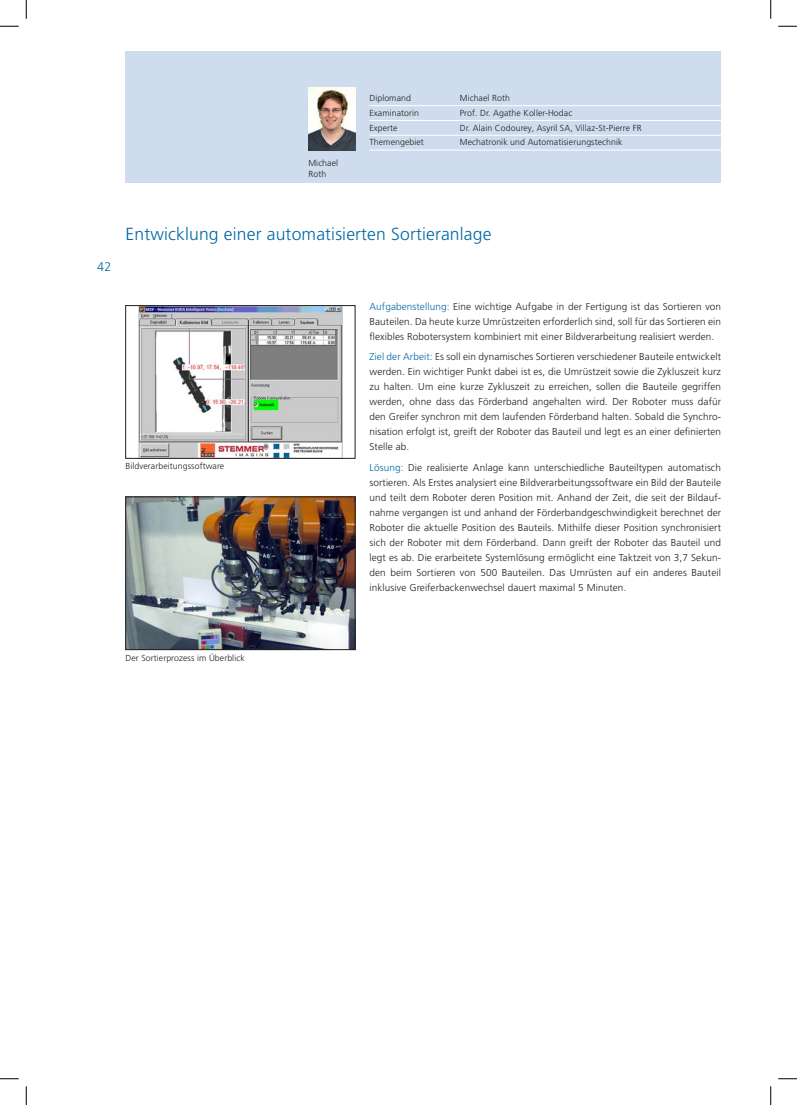
<style>
.page{position:relative;width:797px;height:1105px;background:#fff}
.page>*{position:absolute;margin:0;border:0;box-sizing:border-box;transform-origin:0 0}
.t1{font:300 17.5px "Frutiger LT Pro";letter-spacing:.01em;color:#0068a5}
.t2{font:300 12.5px "Frutiger LT Pro";color:#0068a5}
.t3{font:300 10px/15px "Frutiger LT Pro";letter-spacing:.01em;color:#231f20;text-align:justify}
.t4{font:300 8.75px/11.2px "Frutiger LT Pro";letter-spacing:.01em;color:#231f20}
.s1{color:#0068a5}
</style>
<div class="page">
<div style="left:125px;top:51px;width:596px;height:131px;background:#cedced"></div>
<img style="left:138px;top:307px;width:204px;height:149px">
<div style="left:125px;top:305px;width:230px;height:153px;border:1px solid #231f20"></div>
<img style="left:127px;top:499px;width:226px;height:149px">
<div style="left:125px;top:497px;width:230px;height:153px;border:1px solid #231f20"></div>
<hr style="left:369px;top:105px;width:352px;height:1px;background:#fff">
<hr style="left:369px;top:120px;width:352px;height:1px;background:#fff">
<hr style="left:369px;top:135px;width:352px;height:1px;background:#fff">
<hr style="left:369px;top:150px;width:352px;height:1px;background:#fff">
<img style="left:308px;top:88px;width:47px;height:62px">
<svg style="left:0;top:25px;width:19px;height:2px"></svg>
<svg style="left:778px;top:25px;width:19px;height:2px"></svg>
<svg style="left:0;top:1078px;width:19px;height:1px"></svg>
<svg style="left:778px;top:1078px;width:19px;height:1px"></svg>
<svg style="left:25px;top:0;width:2px;height:19px"></svg>
<svg style="left:25px;top:1086px;width:2px;height:19px"></svg>
<svg style="left:770px;top:0;width:1px;height:19px"></svg>
<svg style="left:770px;top:1086px;width:1px;height:19px"></svg>
<p class="t4" style="left:308px;top:157px;width:31px">Michael<br>Roth</p>
<p class="t4" style="left:369px;top:92px;width:43px">Diplomand</p>
<p class="t4" style="left:460px;top:92px;width:52px">Michael Roth</p>
<p class="t4" style="left:369px;top:107px;width:51px">Examinatorin</p>
<p class="t4" style="left:460px;top:107px;width:114px">Prof. Dr. Agathe Koller-Hodac</p>
<p class="t4" style="left:369px;top:122px;width:30px">Experte</p>
<p class="t4" style="left:460px;top:122px;width:183px">Dr. Alain Codourey, Asyril SA, Villaz-St-Pierre FR</p>
<p class="t4" style="left:369px;top:137px;width:56px">Themengebiet</p>
<p class="t4" style="left:460px;top:137px;width:164px">Mechatronik und Automatisierungstechnik</p>
<p class="t2" style="left:97px;top:259px;width:16px">42</p>
<h1 class="t1" style="left:125px;top:224px;width:367px">Entwicklung einer automatisierten Sortieranlage</h1>
<p class="t4" style="left:125px;top:461px;width:100px">Bildverarbeitungssoftware</p>
<p class="t3" style="left:369px;top:299px;width:353px"><span class="s1">Aufgabenstellung:</span> Eine wichtige Aufgabe in der Fertigung ist das Sortieren von Bauteilen. Da heute kurze Umrüstzeiten erforderlich sind, soll für das Sortieren ein flexibles Robotersystem kombiniert mit einer Bildverarbeitung realisiert werden.</p>
<p class="t3" style="left:369px;top:350px;width:353px"><span class="s1">Ziel der Arbeit:</span> Es soll ein dynamisches Sortieren verschiedener Bauteile entwickelt werden. Ein wichtiger Punkt dabei ist es, die Umrüstzeit sowie die Zykluszeit kurz zu halten. Um eine kurze Zykluszeit zu erreichen, sollen die Bauteile gegriffen werden, ohne dass das Förderband angehalten wird. Der Roboter muss dafür den Greifer synchron mit dem laufenden Förderband halten. Sobald die Synchro&shy;nisation erfolgt ist, greift der Roboter das Bauteil und legt es an einer definierten Stelle ab.</p>
<p class="t3" style="left:369px;top:460px;width:353px"><span class="s1">Lösung:</span> Die realisierte Anlage kann unterschiedliche Bauteiltypen automatisch sortieren. Als Erstes analysiert eine Bildverarbeitungssoftware ein Bild der Bauteile und teilt dem Roboter deren Position mit. Anhand der Zeit, die seit der Bildauf&shy;nahme vergangen ist und anhand der Förderbandgeschwindigkeit berechnet der Roboter die aktuelle Position des Bauteils. Mithilfe dieser Position synchronisiert sich der Roboter mit dem Förderband. Dann greift der Roboter das Bauteil und legt es ab. Die erarbeitete Systemlösung ermöglicht eine Taktzeit von 3,7 Sekun&shy;den beim Sortieren von 500 Bauteilen. Das Umrüsten auf ein anderes Bauteil inklusive Greiferbackenwechsel dauert maximal 5 Minuten.</p>
<p class="t4" style="left:125px;top:652px;width:121px">Der Sortierprozess im Überblick</p>
</div>
